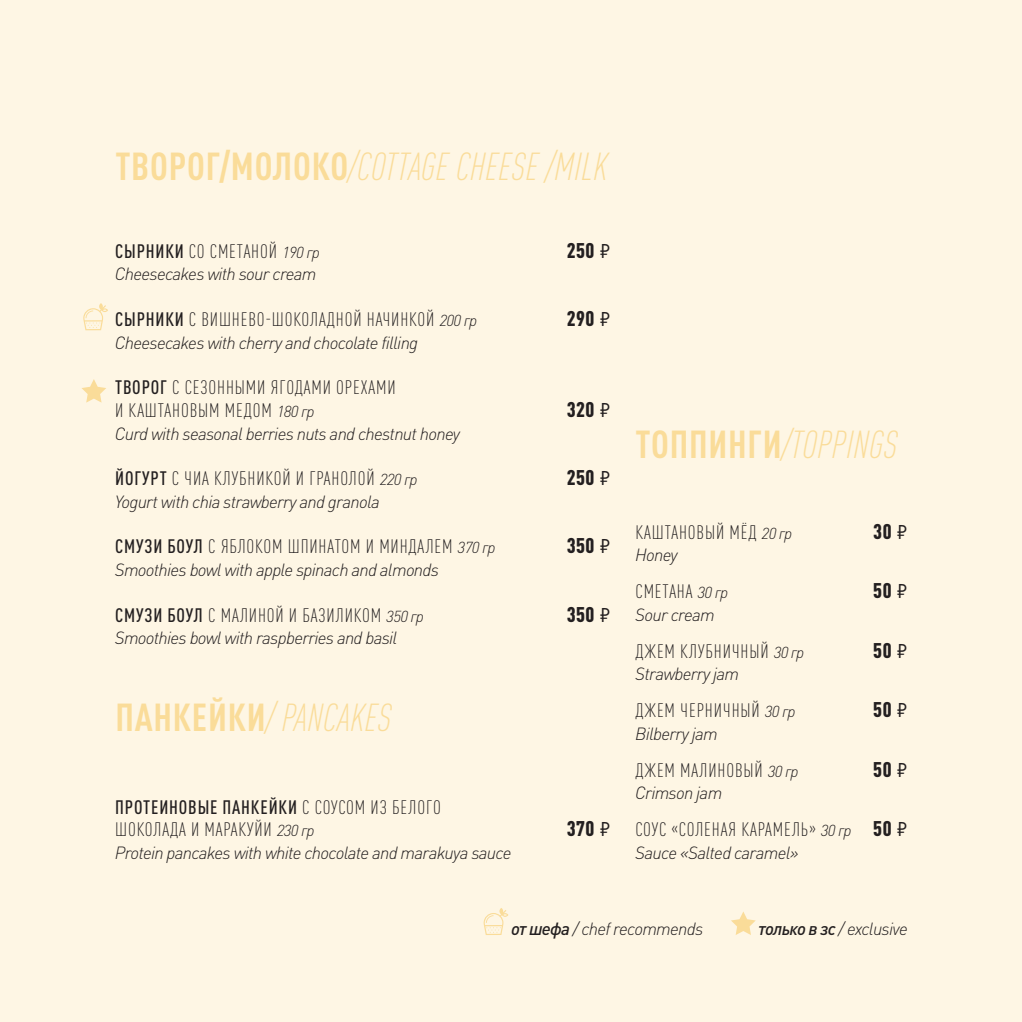
<style>
.page{position:relative;width:1022px;height:1022px;background:#fef6e4}
.page>*{position:absolute;margin:0;border:0;box-sizing:border-box;transform-origin:0 0}
.t1{font:italic 300 condensed 38.5px "DIN Pro";letter-spacing:.01em;color:#fadc99}
.t2{font:900 condensed 21px "DIN Pro";letter-spacing:.025em;color:#231f20}
.t3{font:300 condensed 19.25px "DIN Pro";letter-spacing:.045em;color:#231f20}
.t4{font:500 condensed 19.25px "DIN Pro";letter-spacing:.045em;color:#231f20}
.t5{font:italic 300 17.5px "DIN Pro";letter-spacing:-.04em;color:#231f20}
.s1{font-weight:700;font-style:normal}
.s2{font-weight:500}
.s3{font-style:italic;font-stretch:normal;font-size:15.75px}
.s4{font-family:"Futura New";font-weight:400;font-stretch:normal}
.s5{font-weight:300}
.s6{font-weight:900;font-size:21px}
.s7{font-family:"Futura New";font-weight:400;font-stretch:normal;font-size:21px}
</style>
<div class="page">
<svg style="left:81px;top:379px;width:25px;height:24px"></svg>
<svg style="left:83px;top:303px;width:25px;height:27px"></svg>
<svg style="left:484px;top:908px;width:24px;height:27px"></svg>
<svg style="left:731px;top:911px;width:25px;height:24px"></svg>
<p class="t1" style="left:115px;top:140px;width:494px"><span class="s1">ТВОРОГ/МОЛОКО</span>/COTTAGE CHEESE /MILK</p>
<p class="t3" style="left:115px;top:237px;width:206px"><span class="s2">СЫРНИКИ</span> СО СМЕТАНОЙ <span class="s3">190 гр</span></p>
<p class="t2" style="left:567px;top:234px;width:46px">250 <span class="s4">₽</span></p>
<p class="t5" style="left:115px;top:261px;width:203px">Cheesecakes with sour cream</p>
<p class="t3" style="left:115px;top:305px;width:363px"><span class="s2">СЫРНИКИ</span> С ВИШНЕВО-ШОКОЛАДНОЙ НАЧИНКОЙ <span class="s3">200 гр</span></p>
<p class="t2" style="left:567px;top:302px;width:46px">290 <span class="s4">₽</span></p>
<p class="t5" style="left:115px;top:329px;width:305px">Cheesecakes with cherry and chocolate filling</p>
<p class="t3" style="left:115px;top:374px;width:282px"><span class="s2">ТВОРОГ</span> С СЕЗОННЫМИ ЯГОДАМИ ОРЕХАМИ</p>
<p class="t3" style="left:115px;top:396px;width:201px">И КАШТАНОВЫМ МЕДОМ <span class="s3">180 гр</span></p>
<p class="t2" style="left:567px;top:393px;width:46px">320 <span class="s4">₽</span></p>
<p class="t5" style="left:115px;top:420px;width:347px">Curd with seasonal berries nuts and chestnut honey</p>
<p class="t3" style="left:115px;top:465px;width:304px"><span class="s2">ЙОГУРТ</span> С ЧИА КЛУБНИКОЙ И ГРАНОЛОЙ <span class="s3">220 гр</span></p>
<p class="t2" style="left:567px;top:461px;width:46px">250 <span class="s4">₽</span></p>
<p class="t5" style="left:115px;top:488px;width:266px">Yogurt with chia strawberry and granola</p>
<p class="t3" style="left:115px;top:533px;width:382px"><span class="s2">СМУЗИ БОУЛ</span> С ЯБЛОКОМ ШПИНАТОМ И МИНДАЛЕМ <span class="s3">370 гр</span></p>
<p class="t2" style="left:567px;top:529px;width:46px">350 <span class="s4">₽</span></p>
<p class="t5" style="left:115px;top:556px;width:326px">Smoothies bowl with apple spinach and almonds</p>
<p class="t3" style="left:115px;top:601px;width:310px"><span class="s2">СМУЗИ БОУЛ</span> С МАЛИНОЙ И БАЗИЛИКОМ <span class="s3">350 гр</span></p>
<p class="t2" style="left:567px;top:598px;width:46px">350 <span class="s4">₽</span></p>
<p class="t5" style="left:115px;top:625px;width:284px">Smoothies bowl with raspberries and basil</p>
<p class="t1" style="left:115px;top:690px;width:278px"><span class="s1">ПАНКЕЙКИ</span>/ PANCAKES</p>
<p class="t4" style="left:115px;top:793px;width:327px">ПРОТЕИНОВЫЕ ПАНКЕЙКИ <span class="s5">С СОУСОМ ИЗ БЕЛОГО</span></p>
<p class="t3" style="left:115px;top:816px;width:201px">ШОКОЛАДА И МАРАКУЙИ <span class="s3">230 гр</span></p>
<p class="t2" style="left:567px;top:813px;width:46px">370 <span class="s4">₽</span></p>
<p class="t5" style="left:115px;top:839px;width:398px">Protein pancakes with white chocolate and marakuya sauce</p>
<p class="t1" style="left:636px;top:417px;width:263px"><span class="s1">ТОППИНГИ</span>/TOPPINGS</p>
<p class="t3" style="left:635px;top:518px;width:158px">КАШТАНОВЫЙ МЁД <span class="s3">20 гр</span></p>
<p class="t2" style="left:873px;top:515px;width:36px">30 <span class="s4">₽</span></p>
<p class="t5" style="left:635px;top:542px;width:44px">Honey</p>
<p class="t3" style="left:635px;top:578px;width:94px">СМЕТАНА <span class="s3">30 гр</span></p>
<p class="t2" style="left:873px;top:574px;width:36px">50 <span class="s4">₽</span></p>
<p class="t5" style="left:635px;top:601px;width:81px">Sour cream</p>
<p class="t3" style="left:635px;top:637px;width:170px">ДЖЕМ КЛУБНИЧНЫЙ <span class="s3">30 гр</span></p>
<p class="t2" style="left:873px;top:634px;width:36px">50 <span class="s4">₽</span></p>
<p class="t5" style="left:635px;top:661px;width:105px">Strawberry jam</p>
<p class="t3" style="left:635px;top:697px;width:161px">ДЖЕМ ЧЕРНИЧНЫЙ <span class="s3">30 гр</span></p>
<p class="t2" style="left:873px;top:693px;width:36px">50 <span class="s4">₽</span></p>
<p class="t5" style="left:635px;top:720px;width:84px">Bilberry jam</p>
<p class="t3" style="left:635px;top:756px;width:165px">ДЖЕМ МАЛИНОВЫЙ <span class="s3">30 гр</span></p>
<p class="t2" style="left:873px;top:753px;width:36px">50 <span class="s4">₽</span></p>
<p class="t5" style="left:635px;top:780px;width:89px">Crimson jam</p>
<p class="t3" style="left:635px;top:816px;width:274px">СОУС «СОЛЕНАЯ КАРАМЕЛЬ» <span class="s3">30 гр</span> <span class="s6">50</span> <span class="s7">₽</span></p>
<p class="t5" style="left:635px;top:839px;width:165px">Sauce «Salted caramel»</p>
<p class="t5" style="left:511px;top:915px;width:194px"><span class="s2">от шефа</span> / chef recommends</p>
<p class="t5" style="left:758px;top:915px;width:151px"><span class="s2">только в зс</span> / exclusive</p>
</div>
